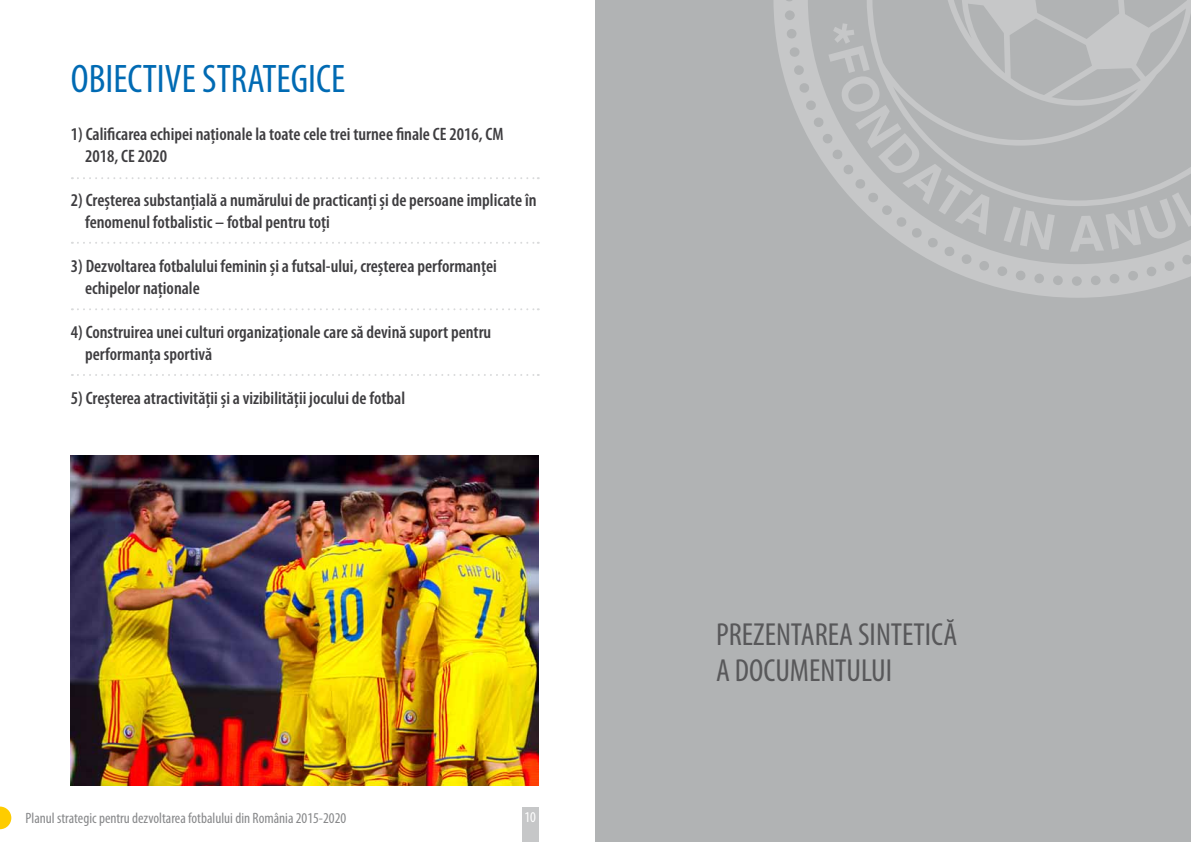
<style>
.page{position:relative;width:1191px;height:842px;background:#fff}
.page>*{position:absolute;margin:0;border:0;box-sizing:border-box;transform-origin:0 0}
.t1{font:condensed 40px "Myriad Pro";color:#006ab3}
.t2{font:condensed 32px/36px "Myriad Pro";color:#58585a}
.t3{font:600 condensed 18px/22px "Myriad Pro";color:#3e3d40}
.t4{font:condensed 15px "Myriad Pro";color:#87888a}
.t5{font:condensed 15px "Myriad Pro";color:#fff}
</style>
<div class="page">
<svg style="left:0;top:806px;width:11px;height:23px"></svg>
<div style="left:522px;top:808px;width:17px;height:34px;background:#c6c7c8"></div>
<img style="left:71px;top:455px;width:468px;height:330px">
<div style="left:595px;top:0;width:596px;height:842px;background:#b1b3b4"></div>
<svg style="left:72px;top:177px;width:467px;height:2px"></svg>
<svg style="left:72px;top:242px;width:467px;height:2px"></svg>
<svg style="left:72px;top:308px;width:467px;height:2px"></svg>
<svg style="left:72px;top:374px;width:467px;height:2px"></svg>
<svg style="left:773px;top:0;width:418px;height:298px"></svg>
<svg style="left:1003px;top:206px;width:51px;height:44px"></svg>
<svg style="left:1070px;top:192px;width:121px;height:60px"></svg>
<svg style="left:828px;top:23px;width:161px;height:212px"></svg>
<h1 class="t1" style="left:71px;top:55px;width:276px">OBIECTIVE STRATEGICE</h1>
<p class="t3" style="left:85px;top:123px;width:420px;text-indent:-14px">1) Calificarea echipei naționale la toate cele trei turnee finale CE 2016, CM<br>2018, CE 2020</p>
<p class="t3" style="left:85px;top:189px;width:453px;text-indent:-14px">2) Creșterea substanțială a numărului de practicanți și de persoane implicate în fenomenul fotbalistic – fotbal pentru toți</p>
<p class="t3" style="left:85px;top:255px;width:413px;text-indent:-14px">3) Dezvoltarea fotbalului feminin și a futsal-ului, creșterea performanței echipelor naționale</p>
<p class="t3" style="left:85px;top:321px;width:408px;text-indent:-14px">4) Construirea unei culturi organizaționale care să devină suport pentru performanța sportivă</p>
<p class="t3" style="left:71px;top:387px;width:336px">5) Creșterea atractivității și a vizibilității jocului de fotbal</p>
<p class="t4" style="left:26px;top:809px;width:322px">Planul strategic pentru dezvoltarea fotbalului din România 2015-2020</p>
<p class="t5" style="left:524px;top:808px;width:13px">10</p>
<h2 class="t2" style="left:716px;top:616px;width:243px">PREZENTAREA SINTETICĂ<br>A DOCUMENTULUI</h2>
</div>
